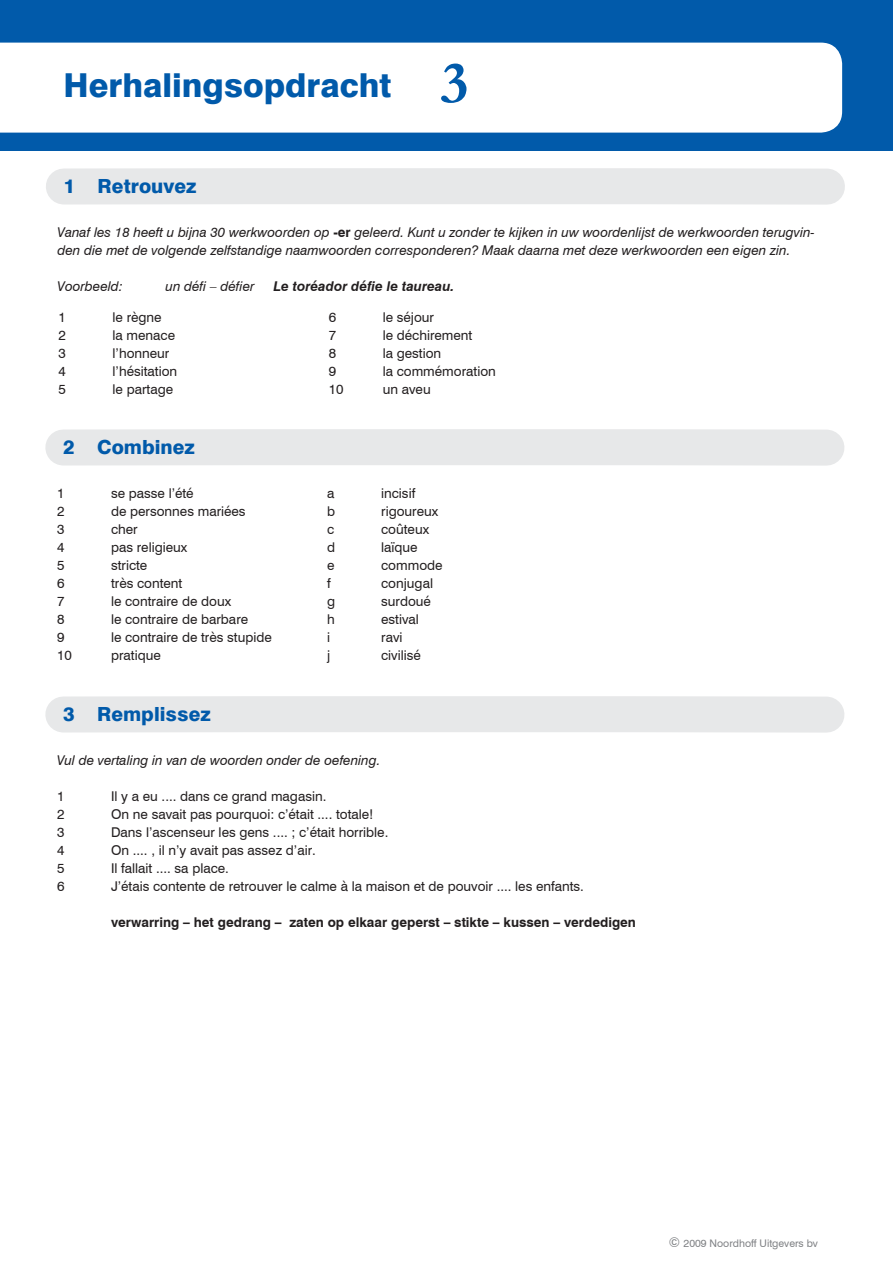
<style>
.page{position:relative;width:893px;height:1263px;background:#fff}
.page>*{position:absolute;margin:0;border:0;box-sizing:border-box;transform-origin:0 0}
.t1{font:700 60px "Garamond";color:#015aaa}
.t2{font:800 33px "Swiss 721 BT";color:#015aaa}
.t3{font:800 19.5px "Swiss 721 BT";letter-spacing:.005em;color:#015aaa}
.t4{font:13.5px "Swiss 721 BT";color:#231f20}
.t5{font:italic 13.5px/18px "Swiss 721 BT";color:#231f20}
.t6{font:700 13.5px "Swiss 721 BT";color:#231f20}
.t7{font:italic 700 13.5px "Swiss 721 BT";color:#231f20}
.t8{font:10.5px "Swiss 721 BT";color:#808285}
.s1{font-weight:700;font-style:normal}
.s2{font-size:13.5px}
</style>
<div class="page">
<div style="left:46px;top:168px;width:799px;height:37px;background:#e7e8e9"></div>
<div style="left:0;top:0;width:892px;height:151px;background:#015aaa"></div>
<div style="left:0;top:43px;width:842px;height:90px;background:#fff"></div>
<div style="left:45px;top:429px;width:799px;height:37px;background:#e7e8e9"></div>
<div style="left:45px;top:696px;width:799px;height:37px;background:#e7e8e9"></div>
<h2 class="t2" style="left:64px;top:65px;width:329px">Herhalingsopdracht</h2>
<h3 class="t3" style="left:64px;top:174px;width:134px">1 Retrouvez</h3>
<h1 class="t1" style="left:440px;top:42px;width:30px">3</h1>
<p class="t5" style="left:58px;top:223px;width:758px">Vanaf les 18 heeft u bijna 30 werkwoorden op <span class="s1">-er</span> geleerd. Kunt u zonder te kijken in uw woordenlijst de werkwoorden terugvin&shy;den die met de volgende zelfstandige naamwoorden corresponderen? Maak daarna met deze werkwoorden een eigen zin.</p>
<p class="t5" style="left:58px;top:277px;width:67px">Voorbeeld:</p>
<p class="t5" style="left:166px;top:277px;width:90px">un défi – défier</p>
<p class="t7" style="left:274px;top:278px;width:182px">Le toréador défie le taureau.</p>
<p class="t4" style="left:59px;top:309px;width:9px">1</p>
<p class="t4" style="left:113px;top:309px;width:51px">le règne</p>
<p class="t4" style="left:329px;top:309px;width:9px">6</p>
<p class="t4" style="left:383px;top:309px;width:53px">le séjour</p>
<p class="t4" style="left:59px;top:327px;width:9px">2</p>
<p class="t4" style="left:113px;top:327px;width:64px">la menace</p>
<p class="t4" style="left:329px;top:327px;width:9px">7</p>
<p class="t4" style="left:383px;top:327px;width:91px">le déchirement</p>
<p class="t4" style="left:59px;top:345px;width:9px">3</p>
<p class="t4" style="left:113px;top:345px;width:58px">l’honneur</p>
<p class="t4" style="left:329px;top:345px;width:9px">8</p>
<p class="t4" style="left:383px;top:345px;width:60px">la gestion</p>
<p class="t4" style="left:59px;top:363px;width:9px">4</p>
<p class="t4" style="left:113px;top:363px;width:66px">l’hésitation</p>
<p class="t4" style="left:329px;top:363px;width:9px">9</p>
<p class="t4" style="left:383px;top:363px;width:115px">la commémoration</p>
<p class="t4" style="left:59px;top:381px;width:9px">5</p>
<p class="t4" style="left:113px;top:381px;width:62px">le partage</p>
<p class="t4" style="left:329px;top:381px;width:16px">10</p>
<p class="t4" style="left:383px;top:381px;width:49px">un aveu</p>
<h3 class="t3" style="left:63px;top:435px;width:133px">2 Combinez</h3>
<p class="t4" style="left:57px;top:485px;width:9px">1</p>
<p class="t4" style="left:111px;top:485px;width:84px">se passe l’été</p>
<p class="t4" style="left:327px;top:485px;width:9px">a</p>
<p class="t4" style="left:381px;top:485px;width:36px">incisif</p>
<p class="t4" style="left:57px;top:503px;width:9px">2</p>
<p class="t4" style="left:111px;top:503px;width:136px">de personnes mariées</p>
<p class="t4" style="left:327px;top:503px;width:10px">b</p>
<p class="t4" style="left:381px;top:503px;width:59px">rigoureux</p>
<p class="t4" style="left:57px;top:521px;width:9px">3</p>
<p class="t4" style="left:111px;top:521px;width:28px">cher</p>
<p class="t4" style="left:327px;top:521px;width:9px">c</p>
<p class="t4" style="left:381px;top:521px;width:49px">coûteux</p>
<p class="t4" style="left:57px;top:539px;width:9px">4</p>
<p class="t4" style="left:111px;top:539px;width:78px">pas religieux</p>
<p class="t4" style="left:327px;top:539px;width:10px">d</p>
<p class="t4" style="left:381px;top:539px;width:38px">laïque</p>
<p class="t4" style="left:57px;top:557px;width:9px">5</p>
<p class="t4" style="left:111px;top:557px;width:38px">stricte</p>
<p class="t4" style="left:327px;top:557px;width:9px">e</p>
<p class="t4" style="left:381px;top:557px;width:63px">commode</p>
<p class="t4" style="left:57px;top:575px;width:9px">6</p>
<p class="t4" style="left:111px;top:575px;width:73px">très content</p>
<p class="t4" style="left:327px;top:575px;width:5px">f</p>
<p class="t4" style="left:381px;top:575px;width:53px">conjugal</p>
<p class="t4" style="left:57px;top:593px;width:9px">7</p>
<p class="t4" style="left:111px;top:593px;width:122px">le contraire de doux</p>
<p class="t4" style="left:327px;top:593px;width:10px">g</p>
<p class="t4" style="left:381px;top:593px;width:51px">surdoué</p>
<p class="t4" style="left:57px;top:611px;width:9px">8</p>
<p class="t4" style="left:111px;top:611px;width:139px">le contraire de barbare</p>
<p class="t4" style="left:327px;top:611px;width:9px">h</p>
<p class="t4" style="left:381px;top:611px;width:39px">estival</p>
<p class="t4" style="left:57px;top:629px;width:9px">9</p>
<p class="t4" style="left:111px;top:629px;width:162px">le contraire de très stupide</p>
<p class="t4" style="left:327px;top:629px;width:4px">i</p>
<p class="t4" style="left:381px;top:629px;width:23px">ravi</p>
<p class="t4" style="left:57px;top:647px;width:16px">10</p>
<p class="t4" style="left:111px;top:647px;width:51px">pratique</p>
<p class="t4" style="left:327px;top:647px;width:5px">j</p>
<p class="t4" style="left:381px;top:647px;width:41px">civilisé</p>
<h3 class="t3" style="left:63px;top:702px;width:149px">3 Remplissez</h3>
<p class="t5" style="left:57px;top:751px;width:325px">Vul de vertaling in van de woorden onder de oefening.</p>
<p class="t4" style="left:57px;top:788px;width:9px">1</p>
<p class="t4" style="left:111px;top:788px;width:217px">Il y a eu .... dans ce grand magasin.</p>
<p class="t4" style="left:57px;top:806px;width:9px">2</p>
<p class="t4" style="left:111px;top:806px;width:264px">On ne savait pas pourquoi: c’était .... totale!</p>
<p class="t4" style="left:57px;top:824px;width:9px">3</p>
<p class="t4" style="left:111px;top:824px;width:279px">Dans l’ascenseur les gens .... ; c’était horrible.</p>
<p class="t4" style="left:57px;top:842px;width:9px">4</p>
<p class="t4" style="left:111px;top:842px;width:206px">On .... , il n’y avait pas assez d’air.</p>
<p class="t4" style="left:57px;top:860px;width:9px">5</p>
<p class="t4" style="left:111px;top:860px;width:119px">Il fallait .... sa place.</p>
<p class="t4" style="left:57px;top:878px;width:9px">6</p>
<p class="t4" style="left:111px;top:878px;width:474px">J’étais contente de retrouver le calme à la maison et de pouvoir .... les enfants.</p>
<p class="t6" style="left:111px;top:914px;width:526px">verwarring – het gedrang – zaten op elkaar geperst – stikte – kussen – verdedigen</p>
<p class="t8" style="left:668px;top:1237px;width:151px"><span class="s2">©</span> 2009 Noordhoff Uitgevers bv</p>
</div>
